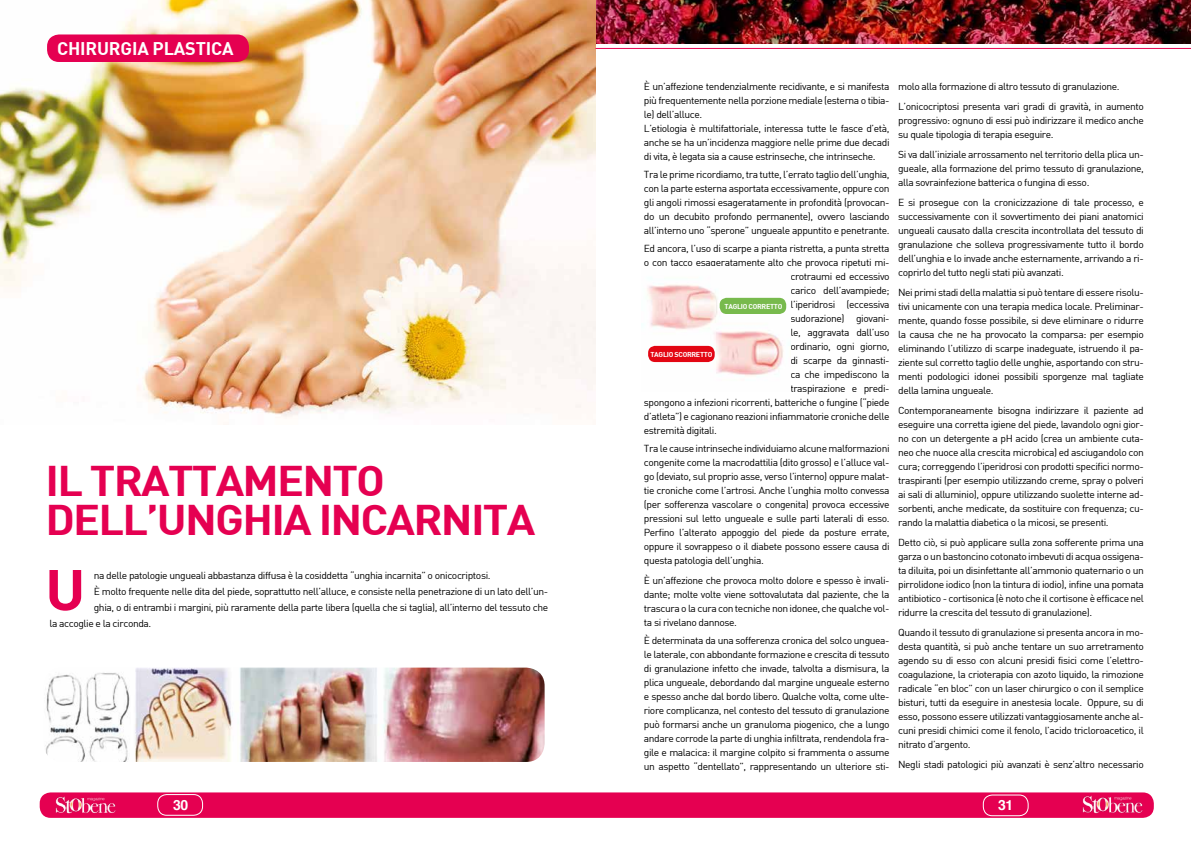
<style>
.page{position:relative;width:1191px;height:842px;background:#fff}
.page>*{position:absolute;margin:0;border:0;box-sizing:border-box;transform-origin:0 0}
.t1{font:56.7px "DIN Bold";color:#e50051;scale:1.07 1}
.t2{font:42px/39.4px "DIN Bold";letter-spacing:-.04em;color:#e50051;scale:1.07 1}
.t3{font:18px "DIN Bold";letter-spacing:-.01em;color:#fff}
.t4{font:700 14px "Helvetica";color:#fff}
.t5{font:10px/14px "DIN";letter-spacing:-.04em;color:#000;text-align:justify}
.t6{font:7px "DIN Bold";letter-spacing:-.04em;color:#fff}
</style>
<div class="page">
<div style="left:40px;top:792px;width:1113px;height:26px;background:#e50051;border-radius:11px"></div>
<img style="left:595px;top:0;width:596px;height:43px">
<img style="left:0;top:0;width:595px;height:418px">
<img style="left:45px;top:668px;width:499px;height:94px">
<div style="left:47px;top:34px;width:202px;height:28px;background:#e50051;border-radius:12px"></div>
<hr style="left:595px;top:48px;width:596px;height:1px;background:#e50051">
<img style="left:647px;top:284px;width:140px;height:92px">
<div style="left:719px;top:298px;width:67px;height:16px;background:#78ba4d;border-radius:7px"></div>
<div style="left:648px;top:346px;width:66px;height:16px;background:#e30613;border-radius:7px"></div>
<img style="left:1082px;top:795px;width:61px;height:19px">
<div style="left:157px;top:794px;width:46px;height:22px;border:1px solid #fff;border-radius:9px"></div>
<img style="left:54px;top:796px;width:62px;height:22px">
<div style="left:982px;top:794px;width:46px;height:22px;border:1px solid #fff;border-radius:9px"></div>
<h3 class="t3" style="left:57px;top:37px;width:178px">CHIRURGIA PLASTICA</h3>
<h2 class="t2" style="left:45px;top:459px;width:459px">IL TRATTAMENTO<br>DELL’UNGHIA INCARNITA</h2>
<p class="t5" style="left:94px;top:568px;width:398px">na delle patologie ungueali abbastanza diffusa è la cosiddetta “unghia incarnita” o onicocriptosi.</p>
<p class="t5" style="left:94px;top:584px;width:456px">È molto frequente nelle dita del piede, soprattutto nell’alluce, e consiste nella penetrazione di un lato dell’un-</p>
<p class="t5" style="left:94px;top:600px;width:456px">ghia, o di entrambi i margini, più raramente della parte libera (quella che si taglia), all’interno del tessuto che</p>
<p class="t5" style="left:49px;top:616px;width:103px">la accoglie e la circonda.</p>
<h1 class="t1" style="left:45px;top:553px;width:39px">U</h1>
<p class="t5" style="left:644px;top:79px;width:247px;text-align:left">È un’affezione tendenzialmente recidivante, e si manifesta più frequentemente nella porzione mediale (esterna o tibia&shy;le) dell’alluce.<br>L’etiologia è multifattoriale, interessa tutte le fasce d’età, anche se ha un’incidenza maggiore nelle prime due decadi di vita, è legata sia a cause estrinseche, che intrinseche.</p>
<p class="t5" style="left:644px;top:167px;width:247px">Tra le prime ricordiamo, tra tutte, l’errato taglio dell’unghia, con la parte esterna asportata eccessivamente, oppure con gli angoli rimossi esageratamente in profondità (provocan&shy;do un decubito profondo permanente), ovvero lasciando all’interno uno “sperone” ungueale appuntito e penetrante.</p>
<p class="t5" style="left:644px;top:241px;width:247px">Ed ancora, l’uso di scarpe a pianta ristretta, a punta stretta</p>
<p class="t5" style="left:644px;top:255px;width:247px">o con tacco esageratamente alto che provoca ripetuti mi-</p>
<p class="t5" style="left:790px;top:269px;width:101px">crotraumi ed eccessivo</p>
<p class="t5" style="left:790px;top:283px;width:101px">carico dell’avampiede;</p>
<p class="t5" style="left:790px;top:297px;width:101px">l’iperidrosi (eccessiva</p>
<p class="t5" style="left:790px;top:311px;width:101px">sudorazione) giovani-</p>
<p class="t5" style="left:790px;top:325px;width:101px">le, aggravata dall’uso</p>
<p class="t5" style="left:790px;top:339px;width:101px">ordinario, ogni giorno,</p>
<p class="t5" style="left:790px;top:353px;width:101px">di scarpe da ginnasti-</p>
<p class="t5" style="left:790px;top:367px;width:101px">ca che impediscono la</p>
<p class="t5" style="left:790px;top:381px;width:101px">traspirazione e predi-</p>
<p class="t5" style="left:644px;top:395px;width:247px">spongono a infezioni ricorrenti, batteriche o fungine (“piede</p>
<p class="t5" style="left:644px;top:409px;width:247px">d’atleta”) e cagionano reazioni infiammatorie croniche delle</p>
<p class="t5" style="left:644px;top:423px;width:74px">estremità digitali.</p>
<p class="t5" style="left:644px;top:441px;width:247px">Tra le cause intrinseche individuiamo alcune malformazioni congenite come la macrodattilia (dito grosso) e l’alluce val&shy;go (deviato, sul proprio asse, verso l’interno) oppure malat&shy;tie croniche come l’artrosi. Anche l’unghia molto convessa (per sofferenza vascolare o congenita) provoca eccessive pressioni sul letto ungueale e sulle parti laterali di esso.<br>Perfino l’alterato appoggio del piede da posture errate, oppure il sovrappeso o il diabete possono essere causa di questa patologia dell’unghia.</p>
<p class="t5" style="left:644px;top:573px;width:247px">È un’affezione che provoca molto dolore e spesso è invali&shy;dante; molte volte viene sottovalutata dal paziente, che la trascura o la cura con tecniche non idonee, che qualche vol&shy;ta si rivelano dannose.</p>
<p class="t5" style="left:644px;top:633px;width:247px">È determinata da una sofferenza cronica del solco unguea&shy;le laterale, con abbondante formazione e crescita di tessuto di granulazione infetto che invade, talvolta a dismisura, la plica ungueale, debordando dal margine ungueale esterno e spesso anche dal bordo libero. Qualche volta, come ulte&shy;riore complicanza, nel contesto del tessuto di granulazione può formarsi anche un granuloma piogenico, che a lungo andare corrode la parte di unghia infiltrata, rendendola fra&shy;gile e malacica: il margine colpito si frammenta o assume un aspetto “dentellato”, rappresentando un ulteriore sti-</p>
<p class="t6" style="left:724px;top:302px;width:59px">TAGLIO CORRETTO</p>
<p class="t6" style="left:650px;top:350px;width:63px">TAGLIO SCORRETTO</p>
<p class="t5" style="left:898px;top:76px;width:247px;line-height:20px">molo alla formazione di altro tessuto di granulazione.<br>L’onicocriptosi presenta vari gradi di gravità, in aumento</p>
<p class="t5" style="left:898px;top:113px;width:247px">progressivo: ognuno di essi può indirizzare il medico anche su quale tipologia di terapia eseguire.</p>
<p class="t5" style="left:898px;top:147px;width:247px">Si va dall’iniziale arrossamento nel territorio della plica un&shy;gueale, alla formazione del primo tessuto di granulazione, alla sovrainfezione batterica o fungina di esso.</p>
<p class="t5" style="left:898px;top:195px;width:247px">E si prosegue con la cronicizzazione di tale processo, e successivamente con il sovvertimento dei piani anatomici ungueali causato dalla crescita incontrollata del tessuto di granulazione che solleva progressivamente tutto il bordo dell’unghia e lo invade anche esternamente, arrivando a ri&shy;coprirlo del tutto negli stati più avanzati.</p>
<p class="t5" style="left:898px;top:285px;width:247px">Nei primi stadi della malattia si può tentare di essere risolu&shy;tivi unicamente con una terapia medica locale. Preliminar&shy;mente, quando fosse possibile, si deve eliminare o ridurre la causa che ne ha provocato la comparsa: per esempio eliminando l’utilizzo di scarpe inadeguate, istruendo il pa&shy;ziente sul corretto taglio delle unghie, asportando con stru&shy;menti podologici idonei possibili sporgenze mal tagliate della lamina ungueale.</p>
<p class="t5" style="left:898px;top:403px;width:247px">Contemporaneamente bisogna indirizzare il paziente ad eseguire una corretta igiene del piede, lavandolo ogni gior&shy;no con un detergente a pH acido (crea un ambiente cuta&shy;neo che nuoce alla crescita microbica) ed asciugandolo con cura; correggendo l’iperidrosi con prodotti specifici normo&shy;traspiranti (per esempio utilizzando creme, spray o polveri ai sali di alluminio), oppure utilizzando suolette interne ad&shy;sorbenti, anche medicate, da sostituire con frequenza; cu&shy;rando la malattia diabetica o la micosi, se presenti.</p>
<p class="t5" style="left:898px;top:535px;width:247px">Detto ciò, si può applicare sulla zona sofferente prima una garza o un bastoncino cotonato imbevuti di acqua ossigena&shy;ta diluita, poi un disinfettante all’ammonio quaternario o un pirrolidone iodico (non la tintura di iodio), infine una pomata antibiotico - cortisonica (è noto che il cortisone è efficace nel ridurre la crescita del tessuto di granulazione).</p>
<p class="t5" style="left:898px;top:625px;width:247px">Quando il tessuto di granulazione si presenta ancora in mo&shy;desta quantità, si può anche tentare un suo arretramento agendo su di esso con alcuni presidi fisici come l’elettro&shy;coagulazione, la crioterapia con azoto liquido, la rimozione radicale “en bloc” con un laser chirurgico o con il semplice bisturi, tutti da eseguire in anestesia locale. Oppure, su di esso, possono essere utilizzati vantaggiosamente anche al&shy;cuni presidi chimici come il fenolo, l’acido tricloroacetico, il nitrato d’argento.</p>
<p class="t5" style="left:898px;top:757px;width:247px">Negli stadi patologici più avanzati è senz’altro necessario</p>
<h3 class="t4" style="left:173px;top:793px;width:17px">30</h3>
<h3 class="t4" style="left:998px;top:794px;width:17px">31</h3>
</div>
